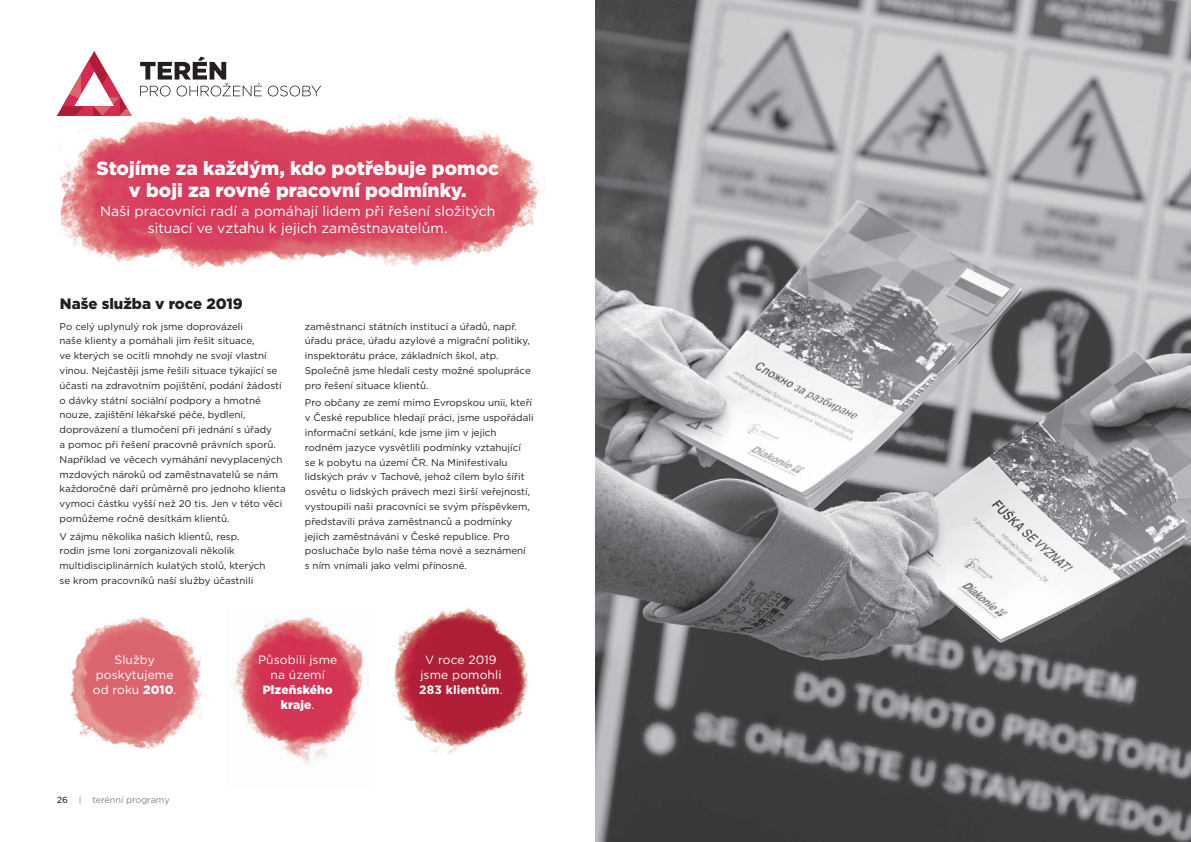
<style>
.page{position:relative;width:1191px;height:842px;background:#fff}
.page>*{position:absolute;margin:0;border:0;box-sizing:border-box;transform-origin:0 0}
.Nadpis_služby{font:900 19px/22px "Gotham";color:#fff;text-align:center}
.Nadpis_služby-2{font:900 15px "Gotham";color:#231f20}
.Popis_služby{font:14px/16.8px "Gotham";color:#fff;text-align:center}
.Čtvereček{font:12px/15px "Gotham";letter-spacing:.01em;color:#fff;text-align:center}
.Popis_služby-2{font:9.8px/14.8px "Gotham";color:#231f20}
.Blue_Block{font:9px "Gotham";color:#808285}
.t1{font:500 9px "Gotham";color:#4b4c4d}
.s1{font-weight:900}
.s2{font-weight:700}
</style>
<div class="page">
<img style="left:70px;top:617px;width:137px;height:132px">
<img style="left:234px;top:617px;width:135px;height:146px">
<img style="left:392px;top:608px;width:136px;height:146px">
<img style="left:56px;top:92px;width:490px;height:177px">
<svg style="left:268px;top:86px;width:53px;height:10px"></svg>
<svg style="left:140px;top:57px;width:122px;height:39px"></svg>
<svg style="left:57px;top:51px;width:75px;height:65px"></svg>
<img style="left:595px;top:0;width:596px;height:842px">
<p class="Nadpis_služby" style="left:96px;top:157px;width:404px">Stojíme za každým, kdo potřebuje pomoc v boji za rovné pracovní podmínky.</p>
<p class="Popis_služby" style="left:100px;top:203px;width:397px">Naši pracovníci radí a pomáhají lidem při řešení složitých situací ve vztahu k jejich zaměstnavatelům.</p>
<p class="Nadpis_služby-2" style="left:60px;top:293px;width:184px">Naše služba v roce 2019</p>
<p class="Popis_služby-2" style="left:60px;top:318px;width:228px">Po celý uplynulý rok jsme doprovázeli<br>naše klienty a pomáhali jim řešit situace,<br>ve kterých se ocitli mnohdy ne svojí vlastní vinou. Nejčastěji jsme řešili situace týkající se účasti na zdravotním pojištění, podání žádostí o dávky státní sociální podpory a hmotné nouze, zajištění lékařské péče, bydlení, doprovázení a tlumočení při jednání s úřady<br>a pomoc při řešení pracovně právních sporů.<br>Například ve věcech vymáhání nevyplacených mzdových nároků od zaměstnavatelů se nám každoročně daří průměrně pro jednoho klienta vymoci částku vyšší než 20 tis. Jen v této věci pomůžeme ročně desítkám klientů.</p>
<p class="Popis_služby-2" style="left:60px;top:529px;width:207px">V zájmu několika našich klientů, resp. rodin jsme loni zorganizovali několik multidisciplinárních kulatých stolů, kterých se krom pracovníků naší služby účastnili</p>
<p class="Popis_služby-2" style="left:305px;top:318px;width:227px">zaměstnanci státních institucí a úřadů, např. úřadu práce, úřadu azylové a migrační politiky, inspektorátu práce, základních škol, atp.<br>Společně jsme hledali cesty možné spolupráce pro řešení situace klientů.</p>
<p class="Popis_služby-2" style="left:305px;top:395px;width:230px">Pro občany ze zemí mimo Evropskou unii, kteří v České republice hledají práci, jsme uspořádali informační setkání, kde jsme jim v jejich rodném jazyce vysvětlili podmínky vztahující se k pobytu na území ČR. Na Minifestivalu lidských práv v Tachově, jehož cílem bylo šířit osvětu o lidských právech mezi širší veřejností, vystoupili naši pracovníci se svým příspěvkem, představili práva zaměstnanců a podmínky jejich zaměstnáváni v České republice. Pro posluchače bylo naše téma nové a seznámení<br>s ním vnímali jako velmi přínosné.</p>
<p class="Čtvereček" style="left:93px;top:652px;width:85px">Služby poskytujeme od roku <span class="s1">2010</span>.</p>
<p class="t1" style="left:57px;top:794px;width:13px">26</p>
<p class="Blue_Block" style="left:79px;top:794px;width:92px">| terénní programy</p>
<p class="Čtvereček" style="left:258px;top:652px;width:81px">Působili jsme na území<br><span class="s1">Plzeňského kraje</span>.</p>
<p class="Čtvereček" style="left:419px;top:652px;width:85px">V roce 2019 jsme pomohli<br><span class="s2">283 klientům</span>.</p>
</div>
